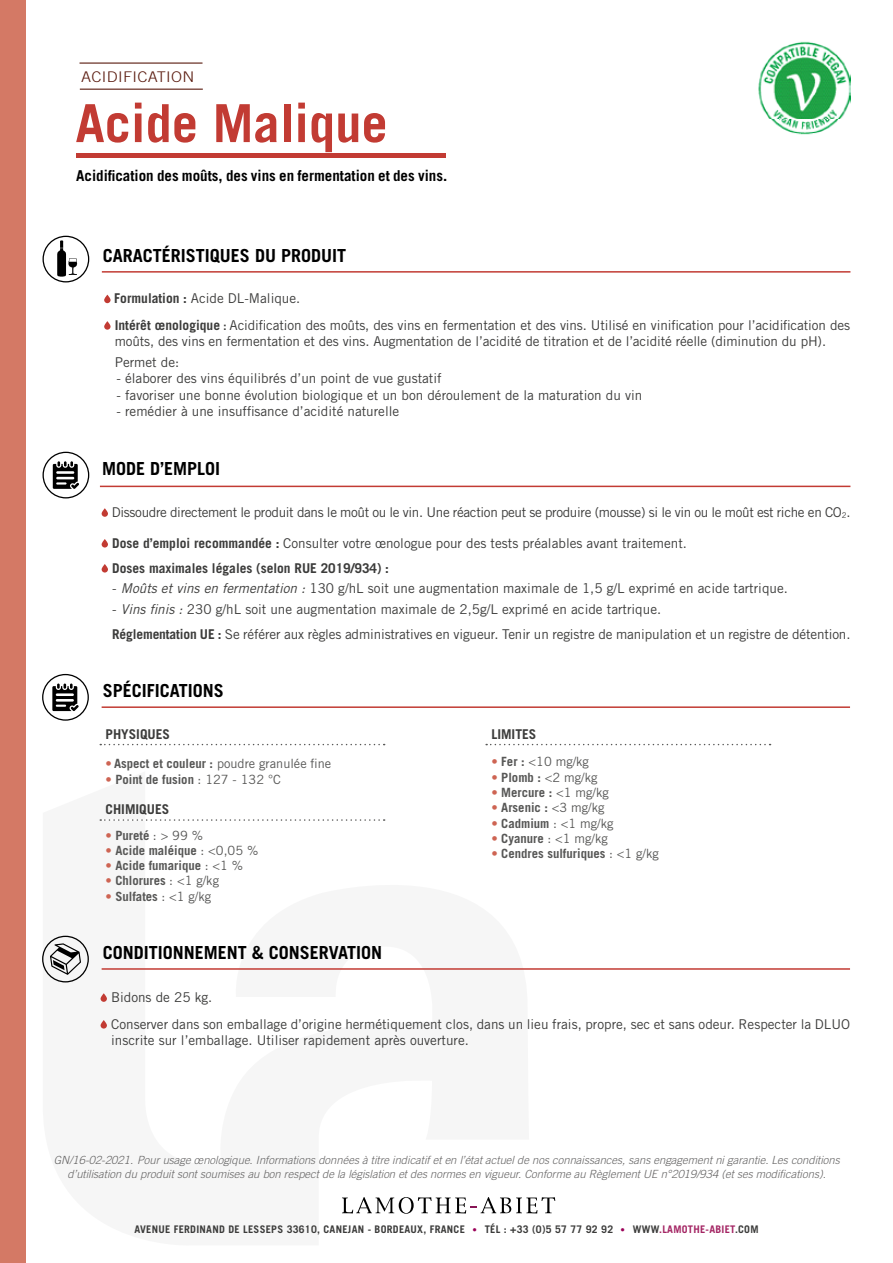
<style>
.page{position:relative;width:893px;height:1263px;background:#fff}
.page>*{position:absolute;margin:0;border:0;box-sizing:border-box;transform-origin:0 0}
.t1{font:700 52.5px "Trade Gothic LT Std";color:#c23b33}
.t2{font:700 18px "Trade Gothic LT Std";color:#000}
.t3{font:700 15px "Trade Gothic LT Std";color:#000}
.t4{font:300 14.7px "Trade Gothic LT Std";letter-spacing:.02em;color:#5a1b0f;scale:1.12 1}
.t5{font:13.5px/26.5px "Trade Gothic LT Std";color:#3c3c3b}
.t6{font:700 13.5px/25px "Trade Gothic LT Std";color:#3c3c3b}
.t7{font:13.5px "Trade Gothic LT Std";letter-spacing:-.025em;color:#3c3c3b}
.t8{font:700 12.75px "Trade Gothic LT Std";color:#575756}
.t9{font:12.75px "Trade Gothic LT Std";color:#575756}
.t10{font:italic 300 11.25px/13.5px "Trade Gothic LT Std";color:#646363;text-align:center}
.t11{font:700 10.5px "Trade Gothic LT Std";letter-spacing:.025em;color:#3c3c3b}
.s1{font-weight:700}
.s2{font-family:"Trade Gothic LT Std Bd Cn 20"}
.s3{font-weight:400}
.s4{font-style:italic}
.s5{font-weight:700;color:#ce6453}
.s6{color:#ce6453}
.s7{font-family:"Trade Gothic LT Std Cn 18";font-weight:400;font-size:9px;color:#9b0058}
.s8{color:#a42664}
</style>
<div class="page">
<div style="left:0;top:0;width:26px;height:1263px;background:#d47965"></div>
<svg style="left:104px;top:295px;width:7px;height:8px"></svg>
<svg style="left:104px;top:321px;width:7px;height:9px"></svg>
<svg style="left:43px;top:236px;width:46px;height:46px"></svg>
<hr style="left:102px;top:271px;width:748px;height:2px;background:#c23b33">
<svg style="left:102px;top:508px;width:6px;height:9px"></svg>
<svg style="left:102px;top:539px;width:6px;height:8px"></svg>
<svg style="left:102px;top:564px;width:6px;height:8px"></svg>
<svg style="left:43px;top:452px;width:46px;height:46px"></svg>
<hr style="left:100px;top:486px;width:750px;height:1px;background:#c23b33">
<hr style="left:76px;top:154px;width:370px;height:4px;background:#c23b33">
<hr style="left:80px;top:63px;width:122px;height:1px;background:#5a1b0f">
<hr style="left:80px;top:89px;width:123px;height:1px;background:#5a1b0f">
<img style="left:758px;top:41px;width:92px;height:94px">
<svg style="left:101px;top:993px;width:6px;height:9px"></svg>
<svg style="left:101px;top:1020px;width:6px;height:8px"></svg>
<svg style="left:42px;top:936px;width:47px;height:46px"></svg>
<hr style="left:102px;top:968px;width:748px;height:2px;background:#c23b33">
<svg style="left:342px;top:1197px;width:213px;height:17px"></svg>
<svg style="left:42px;top:674px;width:47px;height:47px"></svg>
<hr style="left:102px;top:706px;width:748px;height:2px;background:#c23b33">
<svg style="left:100px;top:744px;width:285px;height:1px"></svg>
<svg style="left:486px;top:744px;width:284px;height:1px"></svg>
<svg style="left:100px;top:819px;width:285px;height:2px"></svg>
<p class="t4" style="left:81px;top:68px;width:103px">ACIDIFICATION</p>
<h1 class="t1" style="left:75px;top:91px;width:314px">Acide Malique</h1>
<p class="t3" style="left:76px;top:167px;width:372px">Acidification des moûts, des vins en fermentation et des vins.</p>
<h2 class="t2" style="left:103px;top:244px;width:245px">CARACTÉRISTIQUES DU PRODUIT</h2>
<p class="t5" style="left:114px;top:285px;width:737px"><span class="s1">Formulation :</span> Acide DL-Malique.<br><span class="s1">Intérêt œnologique</span> <span class="s2">:</span> Acidification des moûts, des vins en fermentation et des vins. Utilisé en vinification pour l’acidification des</p>
<p class="t5" style="left:115px;top:331px;width:713px;line-height:20.7px">moûts, des vins en fermentation et des vins. Augmentation de l’acidité de titration et de l’acidité réelle (diminution du pH).<br>Permet de:</p>
<p class="t5" style="left:117px;top:365px;width:327px">- élaborer des vins équilibrés d’un point de vue gustatif</p>
<p class="t5" style="left:117px;top:382px;width:527px">- favoriser une bonne évolution biologique et un bon déroulement de la maturation du vin</p>
<p class="t5" style="left:117px;top:398px;width:284px">- remédier à une insuffisance d’acidité naturelle</p>
<h2 class="t2" style="left:102px;top:458px;width:120px">MODE D’EMPLOI</h2>
<p class="t7" style="left:112px;top:504px;width:740px">Dissoudre directement le produit dans le moût ou le vin. Une réaction peut se produire (mousse) si le vin ou le moût est riche en CO<sub>2</sub>.</p>
<p class="t6" style="left:112px;top:530px;width:576px">Dose d’emploi recommandée : <span class="s3">Consulter votre œnologue pour des tests préalables avant traitement.<br></span>Doses maximales légales (selon RUE 2019/934) :</p>
<p class="t5" style="left:112px;top:575px;width:677px">- <span class="s4">Moûts et vins en fermentation :</span> 130 g/hL soit une augmentation maximale de 1,5 g/L exprimé en acide tartrique.</p>
<p class="t5" style="left:112px;top:596px;width:740px;line-height:25px">- <span class="s4">Vins finis :</span> 230 g/hL soit une augmentation maximale de 2,5g/L exprimé en acide tartrique.<br><span class="s1">Réglementation UE :</span> Se référer aux règles administratives en vigueur. Tenir un registre de manipulation et un registre de détention.</p>
<h2 class="t2" style="left:103px;top:680px;width:123px">SPÉCIFICATIONS</h2>
<p class="t6" style="left:105px;top:721px;width:66px">PHYSIQUES</p>
<p class="t9" style="left:105px;top:756px;width:227px"><span class="s5">•</span> <span class="s1">Aspect et couleur :</span> poudre granulée fine</p>
<p class="t8" style="left:105px;top:771px;width:177px"><span class="s6">•</span> Point de fusion <span class="s3">: 127 - 132 °C</span></p>
<p class="t6" style="left:105px;top:796px;width:65px">CHIMIQUES</p>
<p class="t8" style="left:105px;top:827px;width:99px"><span class="s6">•</span> Pureté <span class="s3">: &gt; 99 %</span></p>
<p class="t8" style="left:105px;top:842px;width:154px"><span class="s6">•</span> Acide maléique <span class="s3">: &lt;0,05 %</span></p>
<p class="t8" style="left:105px;top:858px;width:139px"><span class="s6">•</span> Acide fumarique <span class="s3">: &lt;1 %</span></p>
<p class="t8" style="left:105px;top:873px;width:115px"><span class="s6">•</span> Chlorures <span class="s3">: &lt;1 g/kg</span></p>
<p class="t8" style="left:105px;top:888px;width:107px"><span class="s6">•</span> Sulfates <span class="s3">: &lt;1 g/kg</span></p>
<h2 class="t2" style="left:103px;top:941px;width:281px">CONDITIONNEMENT &amp; CONSERVATION</h2>
<p class="t6" style="left:491px;top:721px;width:47px">LIMITES</p>
<p class="t9" style="left:491px;top:754px;width:99px"><span class="s5">•</span> <span class="s1">Fer :</span> &lt;10 mg/kg</p>
<p class="t9" style="left:491px;top:769px;width:108px"><span class="s5">•</span> <span class="s1">Plomb :</span> &lt;2 mg/kg</p>
<p class="t8" style="left:491px;top:784px;width:119px"><span class="s6">•</span> Mercure : <span class="s3">&lt;1 mg/kg</span></p>
<p class="t8" style="left:491px;top:800px;width:115px"><span class="s6">•</span> Arsenic : <span class="s3">&lt;3 mg/kg</span></p>
<p class="t9" style="left:491px;top:815px;width:124px"><span class="s5">•</span> <span class="s1">Cadmium</span> : &lt;1 mg/kg</p>
<p class="t9" style="left:491px;top:830px;width:118px"><span class="s5">•</span> <span class="s1">Cyanure</span> : &lt;1 mg/kg</p>
<p class="t8" style="left:491px;top:846px;width:169px"><span class="s6">•</span> Cendres sulfuriques <span class="s3">: &lt;1 g/kg</span></p>
<p class="t5" style="left:111px;top:983px;width:740px">Bidons de 25 kg.<br>Conserver dans son emballage d’origine hermétiquement clos, dans un lieu frais, propre, sec et sans odeur. Respecter la DLUO</p>
<p class="t5" style="left:111px;top:1026px;width:359px">inscrite sur l’emballage. Utiliser rapidement après ouverture.</p>
<p class="t10" style="left:54px;top:1154px;width:787px">GN/16-02-2021. Pour usage œnologique. Informations données à titre indicatif et en l’état actuel de nos connaissances, sans engagement ni garantie. Les conditions d’utilisation du produit sont soumises au bon respect de la législation et des normes en vigueur. Conforme au Règlement UE n°2019/934 (et ses modifications).</p>
<p class="t11" style="left:134px;top:1223px;width:626px">AVENUE FERDINAND DE LESSEPS 33610, CANEJAN - BORDEAUX, FRANCE <span class="s7">•</span> TÉL : +33 (0)5 57 77 92 92 <span class="s7">•</span> WWW<span class="s8">.LAMOTHE-ABIET</span>.COM</p>
</div>
